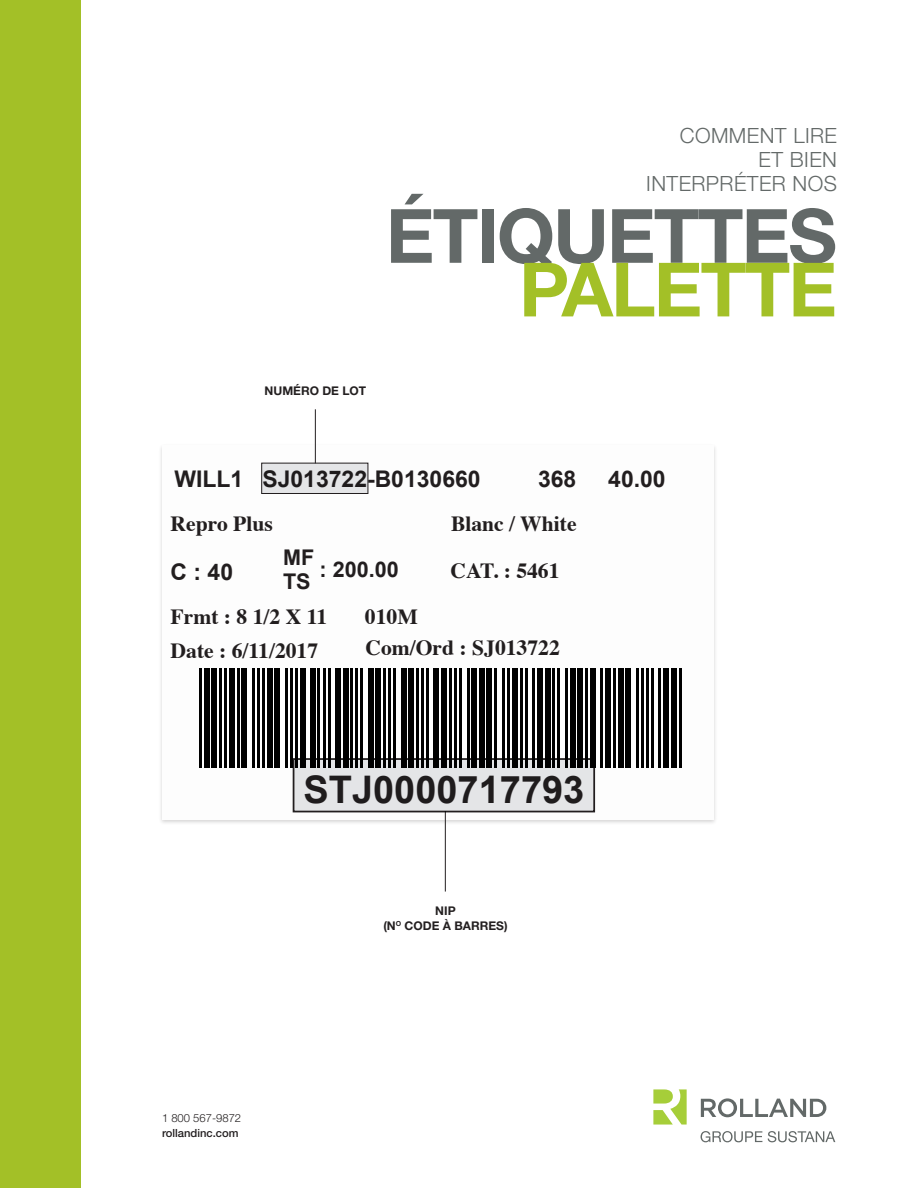
<style>
.page{position:relative;width:918px;height:1188px;background:#fff}
.page>*{position:absolute;margin:0;border:0;box-sizing:border-box;transform-origin:0 0}
.t1{font:700 75px "Helvetica Neue LT Std";letter-spacing:-.025em;color:#636968}
.t2{font:700 75px "Helvetica Neue LT Std";letter-spacing:-.025em;color:#a3c027}
.t3{font:700 37.95px "Arial";color:#231f20}
.t4{font:700 22.95px "Arial";color:#231f20}
.t5{font:700 21.6px "Times";color:#231f20}
.t6{font:700 21.6px/24.3px "Arial";color:#231f20}
.t7{font:300 21px/24px "Helvetica Neue LT Std";letter-spacing:.02em;color:#636968;text-align:right}
.t8{font:20.25px "Helvetica";color:#000}
.t9{font:700 12px/15.8px "Helvetica Neue LT Std";color:#231f20;text-align:center}
.t10{font:500 11.25px "Helvetica Neue LT Std";color:#231f20}
.t11{font:300 11.25px "Helvetica Neue LT Std";color:#231f20}
</style>
<div class="page">
<div style="left:0;top:0;width:81px;height:1188px;background:#a3c027"></div>
<svg style="left:701px;top:1098px;width:125px;height:19px"></svg>
<svg style="left:653px;top:1089px;width:34px;height:36px"></svg>
<svg style="left:701px;top:1131px;width:61px;height:11px"></svg>
<svg style="left:768px;top:1131px;width:67px;height:11px"></svg>
<div style="left:158px;top:443px;width:560px;height:382px;background:#231f20;opacity:.2"></div>
<hr style="left:445px;top:811px;width:1px;height:81px;background:#231f20">
<hr style="left:315px;top:409px;width:1px;height:54px;background:#231f20">
<svg style="left:162px;top:446px;width:552px;height:374px"></svg>
<div style="left:294px;top:759px;width:300px;height:53px;background:#e6e7e9"></div>
<div style="left:293px;top:758px;width:302px;height:54px;border:2px solid #231f20"></div>
<p class="t7" style="left:680px;top:123px;width:159px">COMMENT LIRE<br>ET BIEN</p>
<p class="t7" style="left:646px;top:171px;width:192px">INTERPRÉTER NOS</p>
<p class="t1" style="left:386px;top:190px;width:453px">ÉTIQUETTES</p>
<p class="t2" style="left:519px;top:243px;width:319px">PALETTE</p>
<p class="t9" style="left:265px;top:383px;width:103px">NUMÉRO DE LOT</p>
<p class="t4" style="left:175px;top:464px;width:308px">WILL1 SJ013722-B0130660</p>
<p class="t4" style="left:538px;top:464px;width:40px">368</p>
<p class="t4" style="left:608px;top:464px;width:59px">40.00</p>
<p class="t5" style="left:171px;top:503px;width:104px">Repro Plus</p>
<p class="t5" style="left:451px;top:503px;width:127px">Blanc / White</p>
<p class="t4" style="left:171px;top:557px;width:64px">C : 40</p>
<p class="t6" style="left:283px;top:546px;width:33px">MF<br>TS</p>
<p class="t6" style="left:320px;top:558px;width:81px">: 200.00</p>
<p class="t5" style="left:451px;top:550px;width:111px">CAT. : 5461</p>
<p class="t5" style="left:171px;top:596px;width:158px">Frmt : 8 1/2 X 11</p>
<p class="t5" style="left:365px;top:596px;width:54px">010M</p>
<p class="t5" style="left:171px;top:630px;width:149px">Date : 6/11/2017</p>
<p class="t5" style="left:365px;top:627px;width:196px">Com/Ord : SJ013722</p>
<p class="t3" style="left:303px;top:765px;width:282px">STJ0000717793</p>
<p class="t8" style="left:354px;top:769px;width:166px">*STJ0000717793*</p>
<p class="t11" style="left:162px;top:1111px;width:81px">1 800 567-9872</p>
<p class="t10" style="left:162px;top:1126px;width:78px">rollandinc.com</p>
<p class="t9" style="left:383px;top:902px;width:126px">NIP<br>(N<sup>O</sup> CODE À BARRES)</p>
</div>
